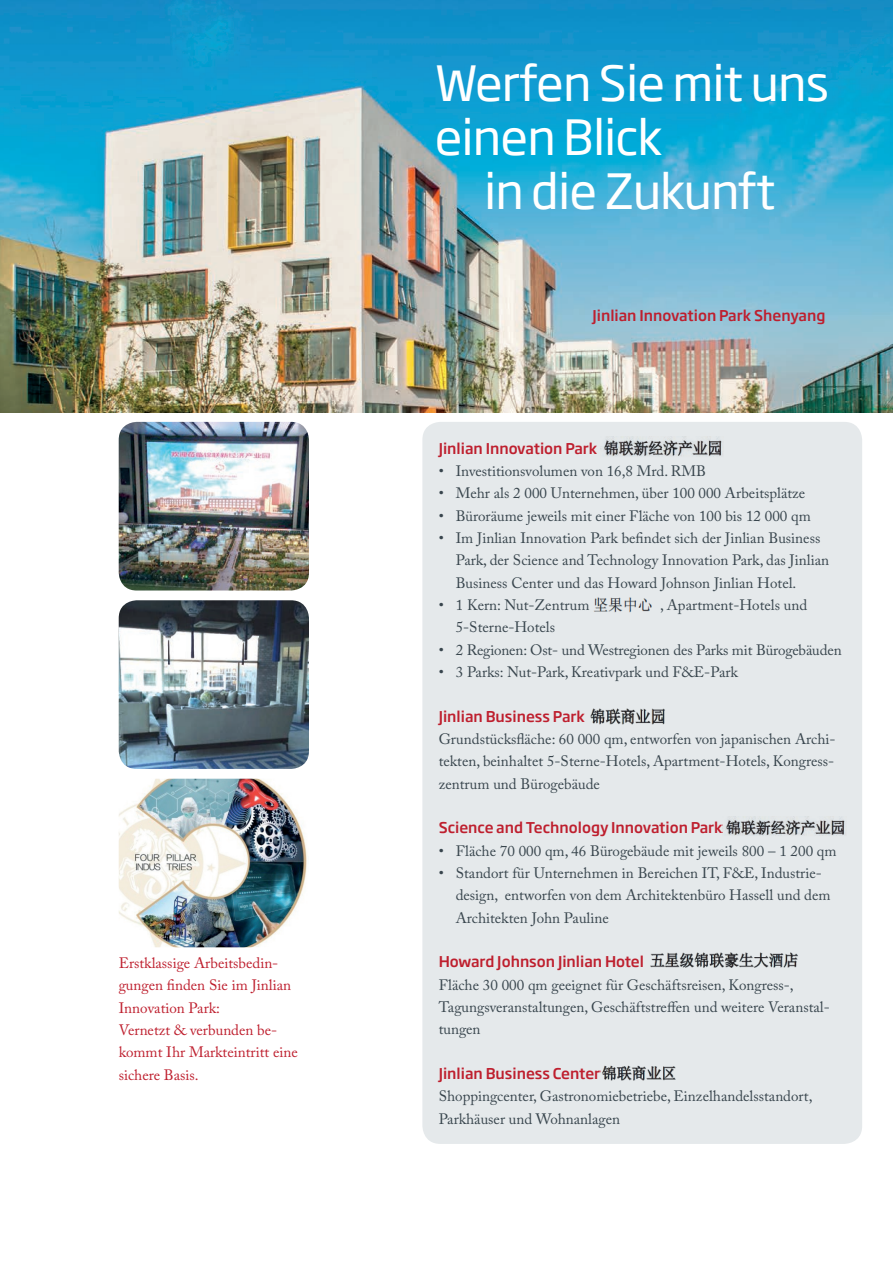
<style>
.page{position:relative;width:893px;height:1263px;background:#fff}
.page>*{position:absolute;margin:0;border:0;box-sizing:border-box;transform-origin:0 0}
.headline{font:48px "Soho Gothic Std";letter-spacing:-.02em;color:#fff}
.Fließtext2{font:15px/22.4px "Adobe Caslon Pro";color:#38454d}
.Kommentare{font:15px/22.4px "Adobe Caslon Pro";color:#be1f2e}
.Subline2{font:500 14.7px "Soho Gothic Std";color:#be1f2e}
</style>
<div class="page">
<img style="left:0;top:0;width:893px;height:412px">
<div style="left:422px;top:422px;width:440px;height:722px;background:#e5e9eb;border-radius:18px"></div>
<img style="left:603px;top:436px;width:119px;height:21px">
<img style="left:593px;top:597px;width:59px;height:16px">
<img style="left:590px;top:708px;width:75px;height:17px">
<img style="left:725px;top:816px;width:121px;height:20px">
<img style="left:650px;top:952px;width:148px;height:16px">
<img style="left:602px;top:1065px;width:74px;height:16px">
<img style="left:119px;top:422px;width:190px;height:168px">
<img style="left:119px;top:600px;width:190px;height:169px">
<img style="left:119px;top:779px;width:188px;height:168px">
<p class="Kommentare" style="left:119px;top:952px;width:174px">Erstklassige Arbeitsbedin&shy;gungen finden Sie im Jinlian<br>Innovation Park:</p>
<p class="Kommentare" style="left:119px;top:1019px;width:181px">Vernetzt &amp; verbunden be&shy;kommt Ihr Markteintritt eine sichere Basis.</p>
<p class="headline" style="left:435px;top:53px;width:396px">Werfen Sie mit uns</p>
<p class="headline" style="left:435px;top:107px;width:229px">einen Blick</p>
<p class="headline" style="left:484px;top:161px;width:293px">in die Zukunft</p>
<p class="Subline2" style="left:592px;top:306px;width:234px">Jinlian Innovation Park Shenyang</p>
<p class="Subline2" style="left:439px;top:439px;width:160px">Jinlian Innovation Park</p>
<p class="Fließtext2" style="left:439px;top:460px;width:269px">• Investitionsvolumen von 16,8 Mrd. RMB</p>
<p class="Fließtext2" style="left:439px;top:482px;width:368px">• Mehr als 2 000 Unternehmen, über 100 000 Arbeitsplätze</p>
<p class="Fließtext2" style="left:439px;top:504px;width:374px">• Büroräume jeweils mit einer Fläche von 100 bis 12 000 qm</p>
<p class="Fließtext2" style="left:456px;top:527px;width:375px;text-indent:-17px">• Im Jinlian Innovation Park befindet sich der Jinlian Business<br>Park, der Science and Technology Innovation Park, das Jinlian<br>Business Center und das Howard Johnson Jinlian Hotel.</p>
<p class="Fließtext2" style="left:439px;top:594px;width:152px">• 1 Kern: Nut-Zentrum</p>
<p class="Fließtext2" style="left:660px;top:594px;width:148px">, Apartment-Hotels und</p>
<p class="Fließtext2" style="left:456px;top:616px;width:101px">5-Sterne-Hotels</p>
<p class="Fließtext2" style="left:439px;top:638px;width:404px">• 2 Regionen: Ost- und Westregionen des Parks mit Bürogebäuden</p>
<p class="Fließtext2" style="left:439px;top:661px;width:301px">• 3 Parks: Nut-Park, Kreativpark und F&amp;E-Park</p>
<p class="Subline2" style="left:439px;top:707px;width:148px">Jinlian Business Park</p>
<p class="Fließtext2" style="left:439px;top:728px;width:398px;text-align:justify">Grundstücksfläche: 60 000 qm, entworfen von japanischen Archi&shy;tekten, beinhaltet 5-Sterne-Hotels, Apartment-Hotels, Kongress&shy;zentrum und Bürogebäude</p>
<p class="Subline2" style="left:439px;top:818px;width:285px">Science and Technology Innovation Park</p>
<p class="Fließtext2" style="left:439px;top:839px;width:399px">• Fläche 70 000 qm, 46 Bürogebäude mit jeweils 800 – 1 200 qm</p>
<p class="Fließtext2" style="left:456px;top:862px;width:376px;text-indent:-17px">• Standort für Unternehmen in Bereichen IT, F&amp;E, Industrie&shy;design, entworfen von dem Architektenbüro Hassell und dem<br>Architekten John Pauline</p>
<p class="Subline2" style="left:439px;top:952px;width:207px">Howard Johnson Jinlian Hotel</p>
<p class="Fließtext2" style="left:439px;top:973px;width:356px">Fläche 30 000 qm geeignet für Geschäftsreisen, Kongress-,</p>
<p class="Fließtext2" style="left:439px;top:996px;width:393px">Tagungsveranstaltungen, Geschäftstreffen und weitere Veranstal&shy;tungen</p>
<p class="Subline2" style="left:439px;top:1064px;width:163px">Jinlian Business Center</p>
<p class="Fließtext2" style="left:439px;top:1085px;width:375px">Shoppingcenter, Gastronomiebetriebe, Einzelhandelsstandort,<br>Parkhäuser und Wohnanlagen</p>
</div>
